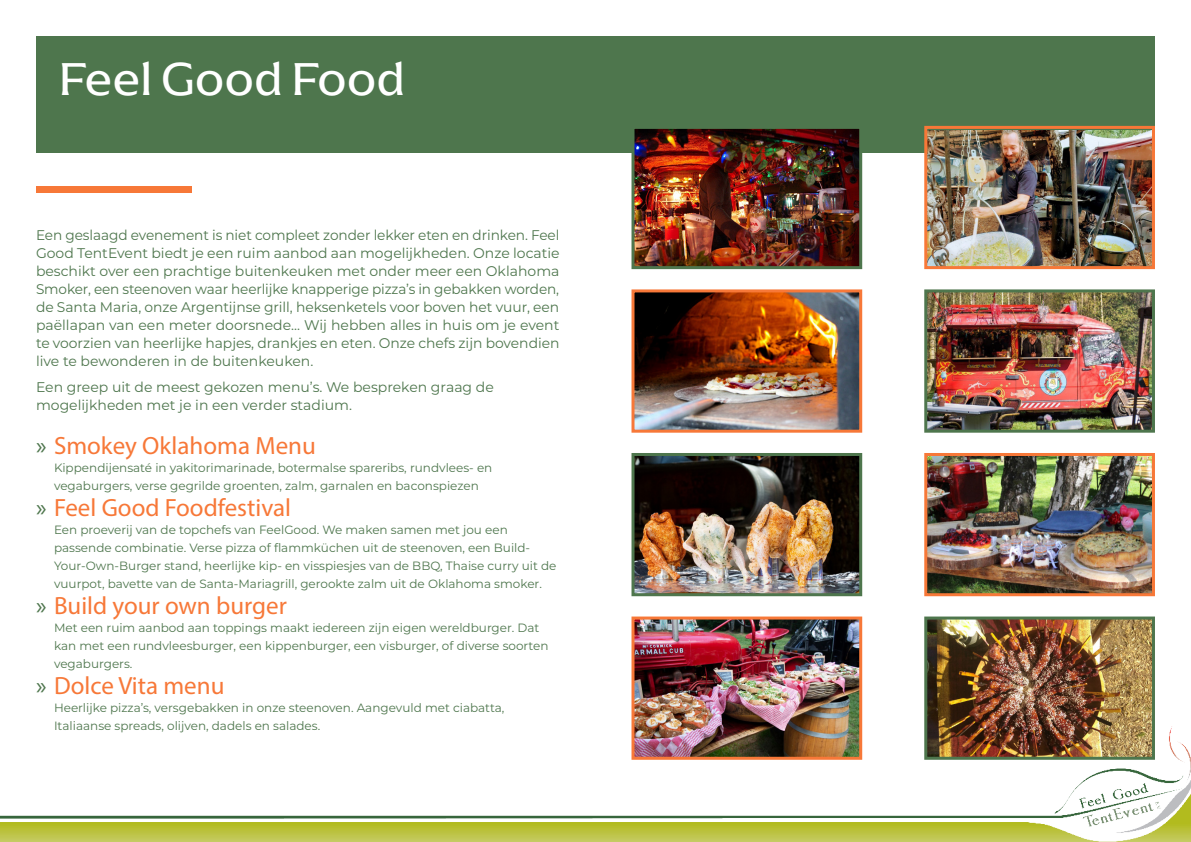
<style>
.page{position:relative;width:1191px;height:842px;background:#fff}
.page>*{position:absolute;margin:0;border:0;box-sizing:border-box;transform-origin:0 0}
.Title_-_60pt{font:48px "Arpona";color:#fff}
.t1{font:25px "Myriad Pro";color:#f77838}
.Alineastijl_1{font:14px/18px "Montserrat";color:#4e764d;text-align:justify}
.t2{font:12px/18px "Montserrat";color:#4e764d}
.s1{color:#4e764d}
</style>
<div class="page">
<div style="left:36px;top:36px;width:1119px;height:116px;background:#4e764d"></div>
<div style="left:36px;top:186px;width:156px;height:7px;background:#f77838"></div>
<img style="left:635px;top:293px;width:223px;height:136px">
<div style="left:631px;top:289px;width:231px;height:144px;border:3px solid #f77838"></div>
<img style="left:635px;top:457px;width:223px;height:135px">
<div style="left:631px;top:453px;width:231px;height:143px;border:3px solid #4e764d"></div>
<img style="left:635px;top:620px;width:223px;height:105px">
<div style="left:631px;top:616px;width:231px;height:144px;border:3px solid #f77838"></div>
<img style="left:928px;top:293px;width:223px;height:136px">
<div style="left:924px;top:289px;width:231px;height:144px;border:3px solid #4e764d"></div>
<img style="left:928px;top:457px;width:223px;height:135px">
<div style="left:924px;top:453px;width:231px;height:143px;border:3px solid #f77838"></div>
<img style="left:928px;top:620px;width:223px;height:105px">
<div style="left:924px;top:616px;width:231px;height:144px;border:3px solid #4e764d"></div>
<img style="left:1px;top:725px;width:1190px;height:117px">
<img style="left:635px;top:130px;width:223px;height:135px">
<div style="left:631px;top:126px;width:231px;height:143px;border:3px solid #4e764d"></div>
<img style="left:928px;top:130px;width:223px;height:135px">
<div style="left:924px;top:126px;width:231px;height:143px;border:3px solid #f77838"></div>
<p class="Title_-_60pt" style="left:59px;top:49px;width:348px">Feel Good Food</p>
<p class="Alineastijl_1" style="left:36px;top:226px;width:525px">Een geslaagd evenement is niet compleet zonder lekker eten en drinken. Feel Good TentEvent biedt je een ruim aanbod aan mogelijkheden. Onze locatie beschikt over een prachtige buitenkeuken met onder meer een Oklahoma Smoker, een steenoven waar heerlijke knapperige pizza’s in gebakken worden, de Santa Maria, onze Argentijnse grill, heksenketels voor boven het vuur, een paëllapan van een meter doorsnede... Wij hebben alles in huis om je event te voorzien van heerlijke hapjes, drankjes en eten. Onze chefs zijn bovendien live te bewonderen in de buitenkeuken.</p>
<p class="Alineastijl_1" style="left:36px;top:378px;width:459px">Een greep uit de meest gekozen menu’s. We bespreken graag de mogelijkheden met je in een verder stadium.</p>
<p class="t1" style="left:36px;top:431px;width:281px"><span class="s1">»</span> Smokey Oklahoma Menu</p>
<p class="t2" style="left:54px;top:459px;width:440px">Kippendijensaté in yakitorimarinade, botermalse spareribs, rundvlees- en vegaburgers, verse gegrilde groenten, zalm, garnalen en baconspiezen</p>
<p class="t1" style="left:36px;top:493px;width:257px"><span class="s1">»</span> Feel Good Foodfestival</p>
<p class="t2" style="left:54px;top:521px;width:504px">Een proeverij van de topchefs van FeelGood. We maken samen met jou een passende combinatie. Verse pizza of flammküchen uit de steenoven, een Build-Your-Own-Burger stand, heerlijke kip- en visspiesjes van de BBQ, Thaise curry uit de vuurpot, bavette van de Santa-Mariagrill, gerookte zalm uit de Oklahoma smoker.</p>
<p class="t1" style="left:36px;top:591px;width:252px"><span class="s1">»</span> Build your own burger</p>
<p class="t2" style="left:54px;top:619px;width:496px">Met een ruim aanbod aan toppings maakt iedereen zijn eigen wereldburger. Dat kan met een rundvleesburger, een kippenburger, een visburger, of diverse soorten vegaburgers.</p>
<p class="t1" style="left:36px;top:671px;width:190px"><span class="s1">»</span> Dolce Vita menu</p>
<p class="t2" style="left:54px;top:699px;width:452px">Heerlijke pizza’s, versgebakken in onze steenoven. Aangevuld met ciabatta,<br>Italiaanse spreads, olijven, dadels en salades.</p>
</div>
